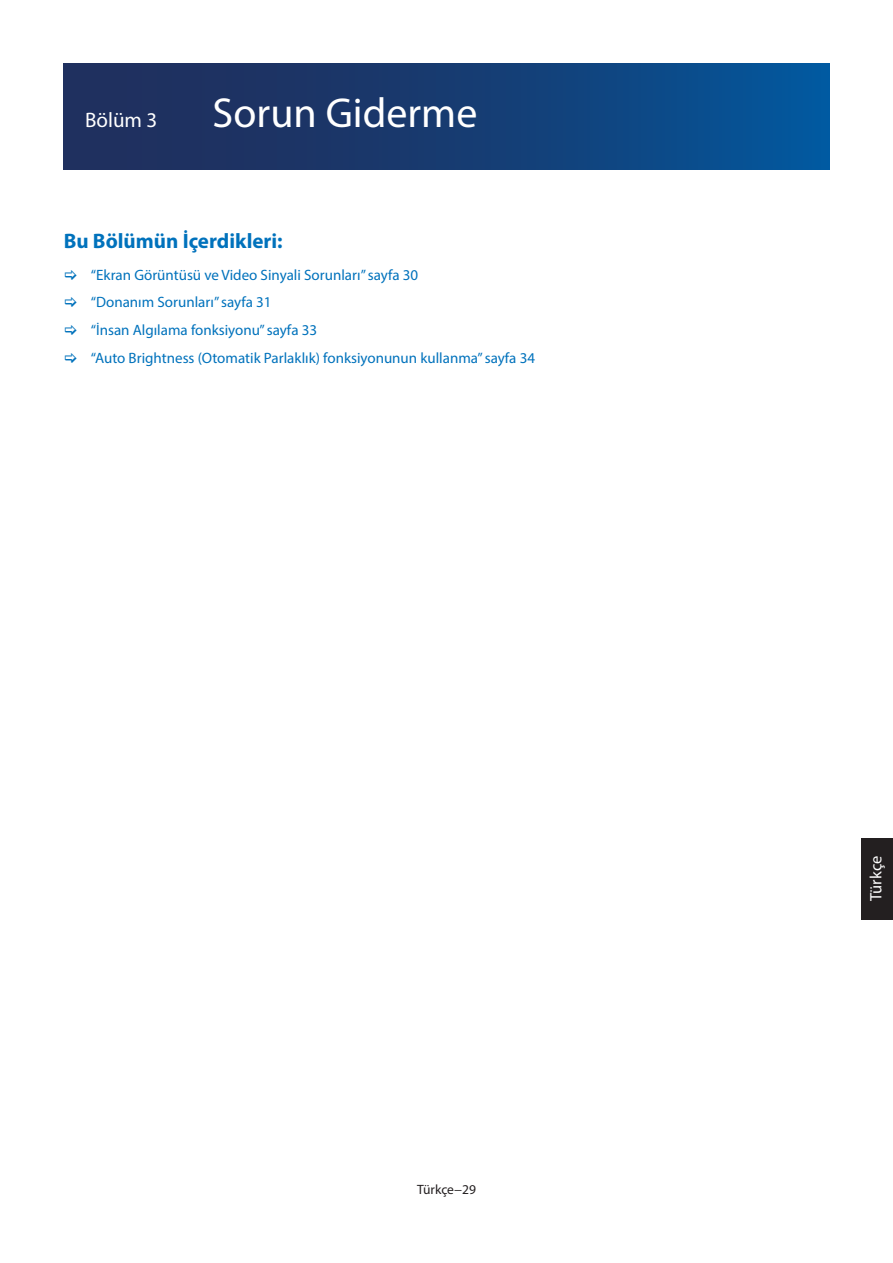
<style>
.page{position:relative;width:893px;height:1263px;background:#fff}
.page>*{position:absolute;margin:0;border:0;box-sizing:border-box;transform-origin:0 0}
.t1{font:42px "Myriad Pro";color:#fff}
.t2{font:700 21px "Myriad Pro";color:#0072bc}
.t3{font:21px "Myriad Pro";color:#fff}
.t4{font:16.5px "Myriad Pro";letter-spacing:-.005em;color:#fff}
.t5{font:15px/27.8px "Myriad Pro";color:#0072bc}
.t6{font:13.5px "Myriad Pro";color:#231f20}
</style>
<div class="page">
<div style="left:861px;top:838px;width:32px;height:81px;background:#231f20"></div>
<div style="left:64px;top:64px;width:765px;height:106px;background:linear-gradient(to right,#242954,#055497)"></div>
<h2 class="t3" style="left:85px;top:107px;width:74px">Bölüm 3</h2>
<h1 class="t1" style="left:213px;top:87px;width:266px">Sorun Giderme</h1>
<h2 class="t2" style="left:64px;top:227px;width:219px">Bu Bölümün İçerdikleri:</h2>
<p class="t5" style="left:91px;top:260px;width:446px">“Ekran Görüntüsü ve Video Sinyali Sorunları” sayfa 30<br>“Donanım Sorunları” sayfa 31<br>“İnsan Algılama fonksiyonu” sayfa 33<br>“Auto Brightness (Otomatik Parlaklık) fonksiyonunun kullanma” sayfa 34</p>
<p class="t6" style="left:417px;top:1181px;width:60px">Türkçe−29</p>
<p class="t4" style="left:866px;top:901px;width:47px;rotate:-90deg">Türkçe</p>
</div>
